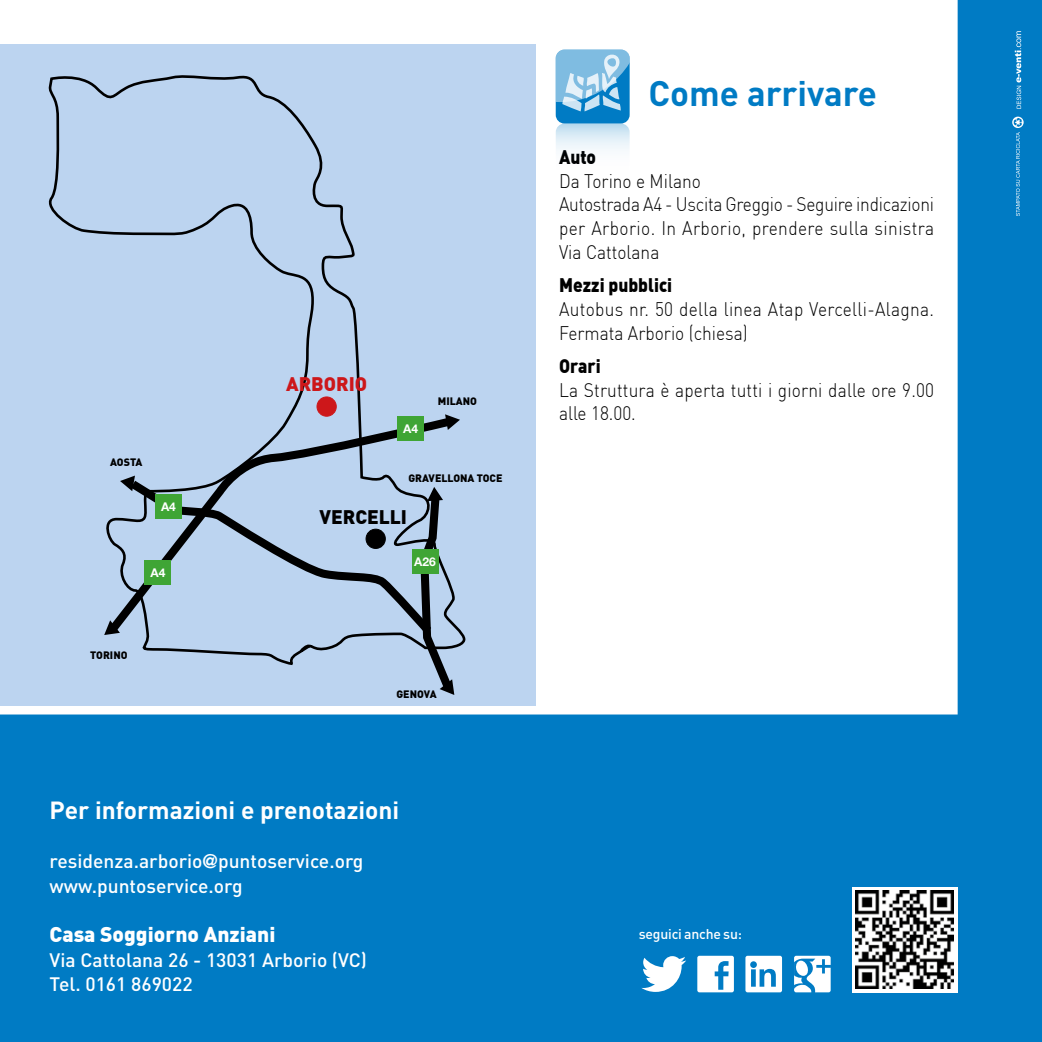
<style>
.page{position:relative;width:1042px;height:1042px;background:#007bc4}
.page>*{position:absolute;margin:0;border:0;box-sizing:border-box;transform-origin:0 0}
.t1{font:700 35px "DIN Pro";color:#007bc4}
.t2{font:700 24.5px "DIN Pro";color:#fff}
.t3{font:900 21px "DIN Pro";color:#fff}
.t4{font:300 19.25px/23.6px "DIN Pro";color:#000;scale:.9 1}
.t5{font:500 19.25px/24.5px "DIN Pro";color:#fff}
.t6{font:300 19.25px/23.6px "DIN Pro";letter-spacing:.02em;color:#000;scale:.9 1}
.t7{font:900 19.25px "DIN Pro";color:#000;scale:.9 1}
.t8{font:900 19.25px "DIN Pro";color:#000}
.t9{font:900 19.25px "DIN Pro";color:#cd171a}
.t10{font:500 14px "DIN Pro";letter-spacing:-.015em;color:#fff}
.t11{font:700 12.08px "Helvetica Neue LT Std";color:#fff}
.t12{font:900 10.67px "DIN Pro";color:#000}
.s1{font-family:"Helvetica Neue LT Std";font-weight:700}
</style>
<div class="page">
<div style="left:0;top:0;width:957px;height:714px;background:#fff"></div>
<div style="left:0;top:44px;width:536px;height:661px;background:#bcd4f0"></div>
<svg style="left:641px;top:956px;width:45px;height:36px"></svg>
<svg style="left:697px;top:956px;width:37px;height:36px"></svg>
<svg style="left:745px;top:956px;width:37px;height:36px"></svg>
<svg style="left:794px;top:956px;width:36px;height:36px"></svg>
<svg style="left:852px;top:887px;width:105px;height:105px;background:#e0e0e0"></svg>
<img style="left:856px;top:890px;width:97px;height:98px">
<svg style="left:1015px;top:31px;width:6px;height:78px"></svg>
<svg style="left:1012px;top:117px;width:11px;height:99px"></svg>
<div style="left:556px;top:50px;width:73px;height:74px;background:#007bc4;border-radius:9px"></div>
<svg style="left:556px;top:124px;width:73px;height:73px;background:#f1f7fb"></svg>
<svg style="left:556px;top:50px;width:73px;height:61px"></svg>
<svg style="left:48px;top:75px;width:417px;height:590px"></svg>
<svg style="left:102px;top:414px;width:354px;height:225px"></svg>
<svg style="left:122px;top:473px;width:314px;height:166px"></svg>
<div style="left:366px;top:529px;width:19px;height:19px;background:#000;border-radius:50%"></div>
<div style="left:365px;top:529px;width:21px;height:20px;border:1px solid #000;border-radius:50%"></div>
<div style="left:155px;top:494px;width:27px;height:24px;background:#3fa535"></div>
<svg style="left:120px;top:475px;width:15px;height:16px"></svg>
<svg style="left:104px;top:620px;width:16px;height:15px"></svg>
<div style="left:145px;top:560px;width:26px;height:24px;background:#3fa535"></div>
<div style="left:397px;top:417px;width:27px;height:24px;background:#3fa535"></div>
<svg style="left:445px;top:414px;width:15px;height:16px"></svg>
<div style="left:412px;top:550px;width:26px;height:24px;background:#3fa535"></div>
<svg style="left:416px;top:487px;width:42px;height:208px"></svg>
<div style="left:317px;top:397px;width:19px;height:19px;background:#cd171a;border-radius:50%"></div>
<div style="left:316px;top:396px;width:21px;height:21px;border:1px solid #cd171a;border-radius:50%"></div>
<p class="t12" style="left:110px;top:454px;width:34px">AOSTA</p>
<p class="t11" style="left:161px;top:499px;width:16px">A4</p>
<p class="t11" style="left:150px;top:565px;width:16px">A4</p>
<p class="t12" style="left:90px;top:648px;width:39px">TORINO</p>
<p class="t9" style="left:286px;top:371px;width:50px">Arborio</p>
<p class="t11" style="left:403px;top:421px;width:16px">A4</p>
<p class="t12" style="left:438px;top:394px;width:41px">MILANO</p>
<p class="t12" style="left:408px;top:471px;width:96px">GRAVELLONA TOCE</p>
<p class="t8" style="left:319px;top:504px;width:89px">VERCELLI</p>
<p class="t11" style="left:414px;top:554px;width:23px">A26</p>
<p class="t12" style="left:396px;top:687px;width:42px">GENOVA</p>
<p class="t2" style="left:50px;top:794px;width:351px">Per informazioni e prenotazioni</p>
<p class="t5" style="left:50px;top:848px;width:315px">residenza.arborio<span class="s1">@</span>puntoservice.org www.puntoservice.org</p>
<p class="t3" style="left:50px;top:920px;width:227px">Casa Soggiorno Anziani</p>
<p class="t5" style="left:50px;top:946px;width:319px">Via Cattolana 26 - 13031 Arborio (VC)<br>Tel. 0161 869022</p>
<h1 class="t1" style="left:648px;top:70px;width:230px">Come arrivare</h1>
<p class="t7" style="left:559px;top:144px;width:43px">Auto</p>
<p class="t4" style="left:559px;top:169px;width:418px">Da Torino e Milano<br>Autostrada A4 - Uscita Greggio - Seguire indicazioni per Arborio. In Arborio, prendere sulla sinistra Via Cattolana</p>
<p class="t7" style="left:559px;top:272px;width:127px">Mezzi pubblici</p>
<p class="t6" style="left:559px;top:297px;width:418px">Autobus nr. 50 della linea Atap Vercelli-Alagna.<br>Fermata Arborio (chiesa)</p>
<p class="t7" style="left:559px;top:353px;width:48px">Orari</p>
<p class="t4" style="left:559px;top:378px;width:418px">La Struttura è aperta tutti i giorni dalle ore 9.00 alle 18.00.</p>
<p class="t10" style="left:639px;top:924px;width:105px">seguici anche su:</p>
</div>
